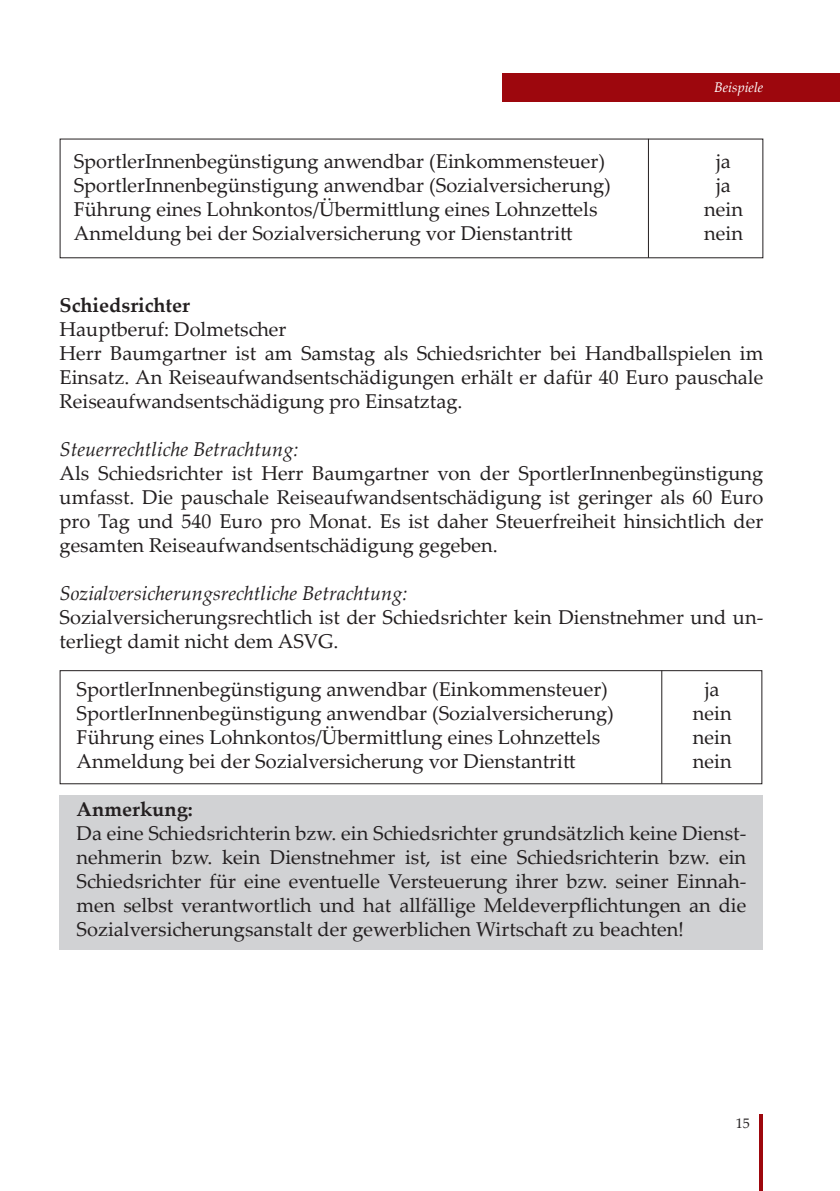
<style>
.page{position:relative;width:840px;height:1191px;background:#fff}
.page>*{position:absolute;margin:0;border:0;box-sizing:border-box;transform-origin:0 0}
.kern{font:20px/24px "Palatino Linotype";color:#231f20;text-align:justify}
.tabelle{font:20px/24px "Palatino Linotype";color:#231f20;text-align:justify}
.kern-2{font:italic 20px "Palatino Linotype";color:#231f20}
.kern-3{font:700 20px "Palatino Linotype";color:#231f20}
.tabelle-2{font:700 20px "Palatino Linotype";color:#231f20}
.tabelle-3{font:italic 14px "Palatino Linotype";color:#fff}
.t1{font:14px "Palatino Linotype";color:#231f20}
</style>
<div class="page">
<div style="left:502px;top:74px;width:337px;height:28px;background:#9d070d"></div>
<hr style="left:759px;top:1114px;width:4px;height:77px;background:#9d070d">
<div style="left:60px;top:795px;width:703px;height:155px;background:#d1d2d4"></div>
<hr style="left:647px;top:139px;width:1px;height:119px;background:#231f20">
<div style="left:60px;top:670px;width:702px;height:114px;border:1px solid #231f20"></div>
<hr style="left:661px;top:670px;width:1px;height:113px;background:#231f20">
<p class="tabelle-3" style="left:714px;top:77px;width:51px">Beispiele</p>
<p class="kern" style="left:74px;top:148px;width:532px">SportlerInnenbegünstigung anwendbar (Einkommensteuer)</p>
<p class="kern" style="left:716px;top:148px;width:16px">ja</p>
<p class="kern" style="left:74px;top:172px;width:538px">SportlerInnenbegünstigung anwendbar (Sozialversicherung)</p>
<p class="kern" style="left:716px;top:172px;width:16px">ja</p>
<p class="kern" style="left:74px;top:196px;width:525px">Führung eines Lohnkontos/Übermittlung eines Lohnzettels</p>
<p class="kern" style="left:704px;top:196px;width:40px">nein</p>
<p class="kern" style="left:74px;top:220px;width:500px">Anmeldung bei der Sozialversicherung vor Dienstantritt</p>
<p class="kern" style="left:704px;top:220px;width:40px">nein</p>
<p class="kern-3" style="left:60px;top:291px;width:132px">Schiedsrichter</p>
<p class="kern" style="left:60px;top:316px;width:228px">Hauptberuf: Dolmetscher</p>
<p class="kern" style="left:60px;top:340px;width:705px">Herr Baumgartner ist am Samstag als Schiedsrichter bei Handballspielen im Einsatz. An Reiseaufwandsentschädigungen erhält er dafür 40 Euro pauschale Reiseaufwandsentschädigung pro Einsatztag.</p>
<p class="kern-2" style="left:60px;top:435px;width:240px">Steuerrechtliche Betrachtung:</p>
<p class="kern" style="left:60px;top:460px;width:705px">Als Schiedsrichter ist Herr Baumgartner von der SportlerInnenbegünstigung umfasst. Die pauschale Reiseaufwandsentschädigung ist geringer als 60 Euro pro Tag und 540 Euro pro Monat. Es ist daher Steuerfreiheit hinsichtlich der gesamten Reiseaufwandsentschädigung gegeben.</p>
<p class="kern-2" style="left:60px;top:579px;width:349px">Sozialversicherungsrechtliche Betrachtung:</p>
<p class="kern" style="left:60px;top:604px;width:704px">Sozialversicherungsrechtlich ist der Schiedsrichter kein Dienstnehmer und un&shy;terliegt damit nicht dem ASVG.</p>
<p class="kern" style="left:77px;top:676px;width:532px">SportlerInnenbegünstigung anwendbar (Einkommensteuer)</p>
<p class="kern" style="left:704px;top:676px;width:16px">ja</p>
<p class="kern" style="left:77px;top:700px;width:538px">SportlerInnenbegünstigung anwendbar (Sozialversicherung)</p>
<p class="kern" style="left:692px;top:700px;width:40px">nein</p>
<p class="kern" style="left:77px;top:724px;width:525px">Führung eines Lohnkontos/Übermittlung eines Lohnzettels</p>
<p class="kern" style="left:692px;top:724px;width:40px">nein</p>
<p class="kern" style="left:77px;top:748px;width:500px">Anmeldung bei der Sozialversicherung vor Dienstantritt</p>
<p class="kern" style="left:692px;top:748px;width:40px">nein</p>
<p class="tabelle-2" style="left:77px;top:795px;width:118px">Anmerkung:</p>
<p class="tabelle" style="left:77px;top:820px;width:671px">Da eine Schiedsrichterin bzw. ein Schiedsrichter grundsätzlich keine Dienst&shy;nehmerin bzw. kein Dienstnehmer ist, ist eine Schiedsrichterin bzw. ein Schiedsrichter für eine eventuelle Versteuerung ihrer bzw. seiner Einnah&shy;men selbst verantwortlich und hat allfällige Meldeverpflichtungen an die Sozialversicherungsanstalt der gewerblichen Wirtschaft zu beachten!</p>
<p class="t1" style="left:735px;top:1113px;width:15px">15</p>
</div>
